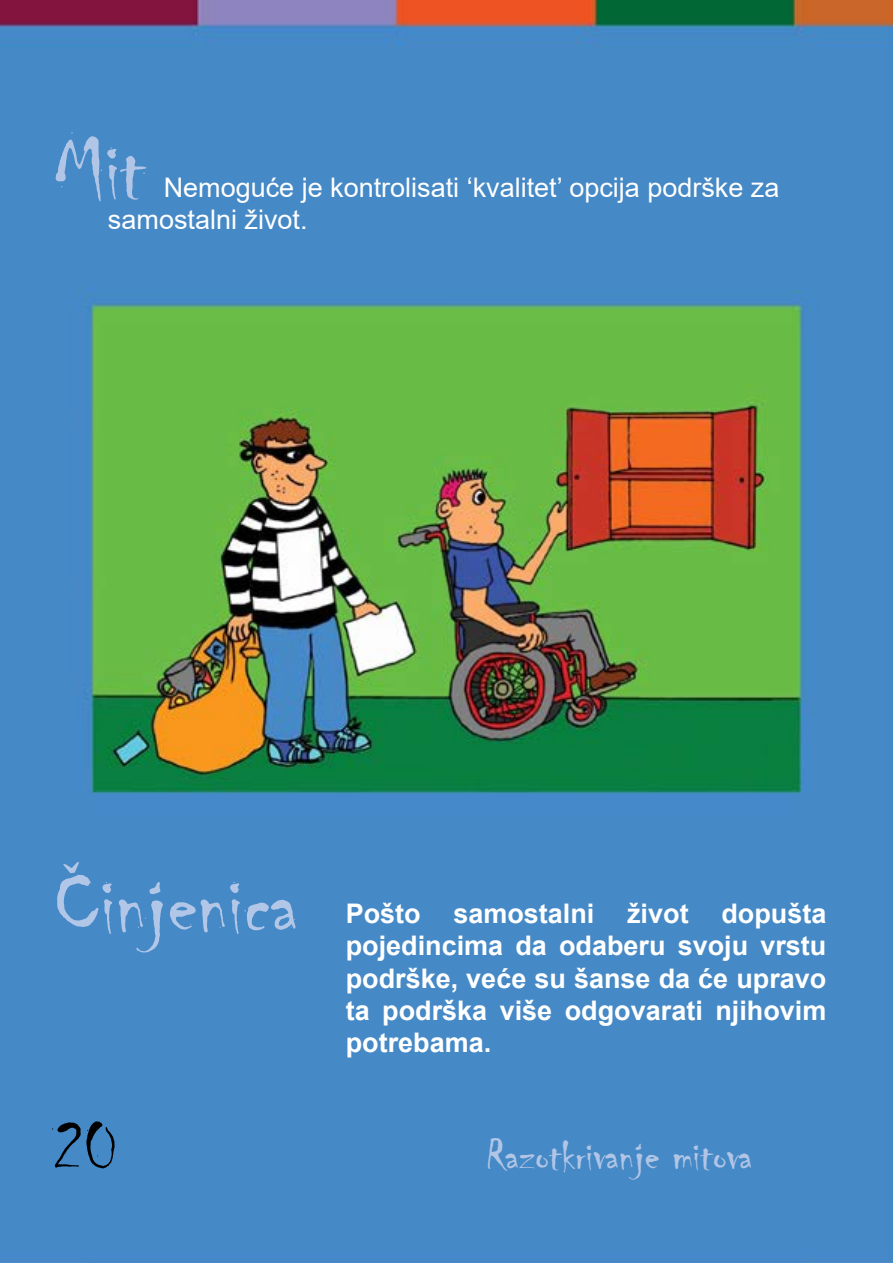
<style>
.page{position:relative;width:893px;height:1263px;background:#fff}
.page>*{position:absolute;margin:0;border:0;box-sizing:border-box;transform-origin:0 0}
.t1{font:90px "Chiller";color:#b2c6e7}
.t2{font:90px "Chiller";color:#b1c5e6}
.t3{font:72px "Chiller";color:#000}
.t4{font:45px "Chiller";color:#b1c5e6}
.t5{font:700 27px/32.4px "Arial";color:#fff;text-align:justify}
.t6{font:27px/32.4px "Arial";color:#fff}
</style>
<div class="page">
<img style="left:0;top:0;width:893px;height:1263px">
<svg style="left:63px;top:862px;width:16px;height:11px"></svg>
<h1 class="t2" style="left:54px;top:120px;width:93px">Mit</h1>
<p class="t6" style="left:108px;top:171px;width:673px;text-indent:56px">Nemoguće je kontrolisati ‘kvalitet’ opcija podrške za samostalni život.</p>
<h1 class="t1" style="left:54px;top:855px;width:246px">Cinjenica</h1>
<h2 class="t3" style="left:54px;top:1108px;width:65px">20</h2>
<p class="t5" style="left:346px;top:897px;width:482px">Pošto samostalni život dopušta pojedincima da odaberu svoju vrstu podrške, veće su šanse da će upravo ta podrška više odgovarati njihovim potrebama.</p>
<h3 class="t4" style="left:486px;top:1130px;width:268px">Razotkrivanje mitova</h3>
</div>
